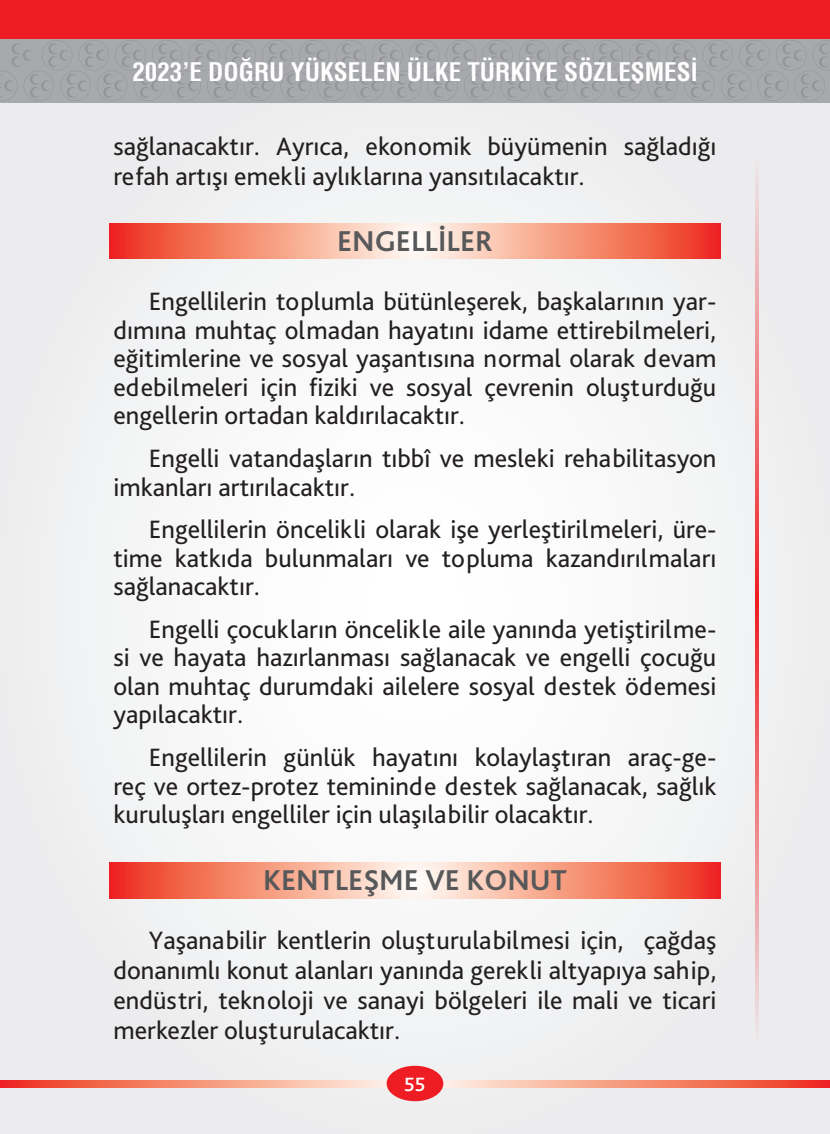
<style>
.page{position:relative;width:830px;height:1134px;background:#fff}
.page>*{position:absolute;margin:0;border:0;box-sizing:border-box;transform-origin:0 0}
.t1{font:700 30px "Bliss Pro";color:#57585a}
.t2{font:26.25px/28.5px "Bliss Pro";color:#231f20;text-align:justify}
.t3{font:700 25px "MHP Condensed";color:#fff}
.t4{font:25px "Bliss Pro";color:#fff}
</style>
<div class="page">
<div style="left:0;top:74px;width:829px;height:1060px;background:#f2f3f4"></div>
<div style="left:0;top:0;width:829px;height:39px;background:#ee1d23"></div>
<div style="left:0;top:39px;width:829px;height:63px;background:#a8a9ad"></div>
<svg style="left:0;top:40px;width:829px;height:61px"></svg>
<svg style="left:0;top:1081px;width:829px;height:7px;background:#f5907a"></svg>
<div style="left:386px;top:1066px;width:57px;height:35px;background:#ee1d23;border-radius:50%"></div>
<svg style="left:755px;top:162px;width:4px;height:879px;background:#ed8386"></svg>
<svg style="left:110px;top:223px;width:609px;height:36px;background:#f69782"></svg>
<svg style="left:110px;top:863px;width:609px;height:35px;background:#f69782"></svg>
<p class="t3" style="left:132px;top:56px;width:566px">2023’E DOĞRU YÜKSELEN ÜLKE TÜRKİYE SÖZLEŞMESİ</p>
<p class="t2" style="left:113px;top:131px;width:604px;line-height:29.5px">sağlanacaktır. Ayrıca, ekonomik büyümenin sağladığı refah artışı emekli aylıklarına yansıtılacaktır.</p>
<p class="t1" style="left:337px;top:223px;width:157px">ENGELLİLER</p>
<p class="t2" style="left:113px;top:287px;width:604px;text-indent:35px">Engellilerin toplumla bütünleşerek, başkalarının yar&shy;dımına muhtaç olmadan hayatını idame ettirebilmeleri, eğitimlerine ve sosyal yaşantısına normal olarak devam edebilmeleri için fiziki ve sosyal çevrenin oluşturduğu engellerin ortadan kaldırılacaktır.</p>
<p class="t2" style="left:113px;top:443px;width:604px;text-indent:35px">Engelli vatandaşların tıbbî ve mesleki rehabilitasyon imkanları artırılacaktır.</p>
<p class="t2" style="left:113px;top:515px;width:604px;text-indent:35px">Engellilerin öncelikli olarak işe yerleştirilmeleri, üre&shy;time katkıda bulunmaları ve topluma kazandırılmaları sağlanacaktır.</p>
<p class="t2" style="left:113px;top:614px;width:604px;text-indent:35px">Engelli çocukların öncelikle aile yanında yetiştirilme&shy;si ve hayata hazırlanması sağlanacak ve engelli çocuğu olan muhtaç durumdaki ailelere sosyal destek ödemesi yapılacaktır.</p>
<p class="t2" style="left:113px;top:742px;width:604px;text-indent:35px">Engellilerin günlük hayatını kolaylaştıran araç-ge&shy;reç ve ortez-protez temininde destek sağlanacak, sağlık kuruluşları engelliler için ulaşılabilir olacaktır.</p>
<p class="t1" style="left:263px;top:861px;width:305px">KENTLEŞME VE KONUT</p>
<p class="t2" style="left:113px;top:925px;width:604px;line-height:30px;text-indent:35px">Yaşanabilir kentlerin oluşturulabilmesi için, çağdaş donanımlı konut alanları yanında gerekli altyapıya sahip, endüstri, teknoloji ve sanayi bölgeleri ile mali ve ticari merkezler oluşturulacaktır.</p>
<p class="t4" style="left:404px;top:1067px;width:23px">55</p>
</div>
